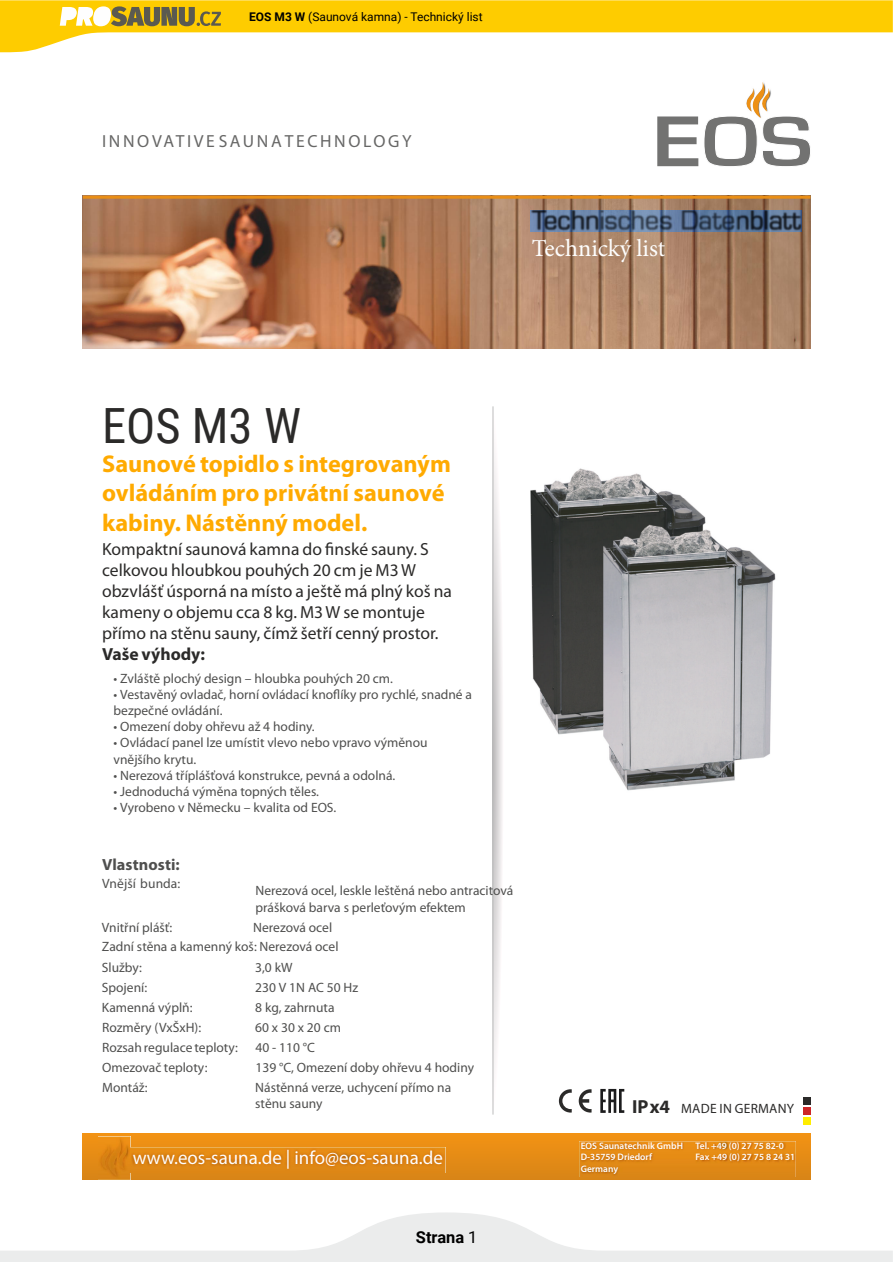
<style>
.page{position:relative;width:893px;height:1262px;background:#fff}
.page>*{position:absolute;margin:0;border:0;box-sizing:border-box;transform-origin:0 0}
.t1{font:48.6px "Roboto Condensed";color:#2b2a29}
.t2{font:700 24.3px/29.1px "Myriad Pro";color:#fa0}
.t3{font:24.3px "Minion Pro";color:#fefefe}
.t4{font:18.9px "Myriad Pro";color:#fefefe}
.t5{font:17.55px/21px "Myriad Pro";color:#2b2a29}
.t6{font:17.55px "Myriad Pro";letter-spacing:.15em;color:#676766}
.t7{font:700 17.55px "Myriad Pro";color:#2b2a29}
.t8{font:700 16.5px "Roboto";color:#000}
.t9{font:700 16.2px "Myriad Pro";letter-spacing:.005em;color:#4f4f4e}
.t10{font:13.5px/16.2px "Myriad Pro";color:#4f4f4e}
.t11{font:13.5px "Myriad Pro";letter-spacing:.02em;color:#2b2a29}
.t12{font:12px "Roboto";color:#000}
.t13{font:600 9.45px "Myriad Pro";color:#fefefe}
.s1{font-weight:700}
.s2{font-weight:400}
.s3{font-weight:700;font-size:18.9px}
</style>
<div class="page">
<svg style="left:657px;top:82px;width:153px;height:85px"></svg>
<img style="left:83px;top:199px;width:727px;height:150px">
<hr style="left:83px;top:196px;width:727px;height:3px;background:#e98e15">
<div style="left:83px;top:1133px;width:727px;height:46px;background:linear-gradient(to bottom,#f39315,#d98618)"></div>
<img style="left:130px;top:1147px;width:315px;height:25px">
<img style="left:99px;top:1136px;width:31px;height:43px">
<img style="left:579px;top:1141px;width:216px;height:35px">
<svg style="left:493px;top:406px;width:9px;height:708px"></svg>
<hr style="left:492px;top:406px;width:1px;height:708px;background:#bcbdbd">
<img style="left:530px;top:468px;width:153px;height:269px">
<img style="left:604px;top:498px;width:172px;height:293px">
<div style="left:802px;top:1097px;width:8px;height:8px;background:#2b2a29"></div>
<div style="left:802px;top:1107px;width:8px;height:7px;background:#cd2628"></div>
<div style="left:802px;top:1116px;width:8px;height:8px;background:#ffed00"></div>
<svg style="left:559px;top:1089px;width:12px;height:23px"></svg>
<svg style="left:578px;top:1089px;width:13px;height:23px"></svg>
<svg style="left:600px;top:1089px;width:24px;height:23px"></svg>
<img style="left:530px;top:210px;width:271px;height:22px">
<svg style="left:0;top:1212px;width:892px;height:50px"></svg>
<svg style="left:0;top:0;width:892px;height:52px;fill:#fecc00"></svg>
<svg style="left:60px;top:6px;width:161px;height:20px"></svg>
<p class="t12" style="left:249px;top:12px;width:235px"><span class="s1">EOS M3 W</span> (Saunová kamna) - Technický list</p>
<p class="t6" style="left:102px;top:134px;width:311px">INNOVATIVE SAUNA TECHNOLOGY</p>
<h2 class="t3" style="left:532px;top:238px;width:135px">Technický list</h2>
<h1 class="t1" style="left:102px;top:406px;width:200px">EOS M3 W</h1>
<h2 class="t2" style="left:102px;top:451px;width:350px">Saunové topidlo s integrovaným ovládáním pro privátní saunové kabiny. Nástěnný model.</h2>
<p class="t5" style="left:102px;top:540px;width:351px">Kompaktní saunová kamna do finské sauny. S celkovou hloubkou pouhých 20 cm je M3 W obzvlášť úsporná na místo a ještě má plný koš na kameny o objemu cca 8 kg. M3 W se montuje přímo na stěnu sauny, čímž šetří cenný prostor.</p>
<p class="t7" style="left:102px;top:647px;width:105px">Vaše výhody:</p>
<p class="t10" style="left:114px;top:671px;width:281px">• Zvláště plochý design – hloubka pouhých 20 cm.</p>
<p class="t10" style="left:114px;top:687px;width:360px">• Vestavěný ovladač, horní ovládací knoflíky pro rychlé, snadné a bezpečné ovládání.</p>
<p class="t10" style="left:114px;top:719px;width:203px">• Omezení doby ohřevu až 4 hodiny.</p>
<p class="t10" style="left:114px;top:736px;width:315px">• Ovládací panel lze umístit vlevo nebo vpravo výměnou vnějšího krytu.</p>
<p class="t10" style="left:114px;top:768px;width:283px">• Nerezová tříplášťová konstrukce, pevná a odolná.</p>
<p class="t10" style="left:114px;top:784px;width:207px">• Jednoduchá výměna topných těles.</p>
<p class="t10" style="left:114px;top:800px;width:224px">• Vyrobeno v Německu – kvalita od EOS.</p>
<p class="t9" style="left:102px;top:858px;width:79px">Vlastnosti:</p>
<p class="t10" style="left:102px;top:876px;width:80px">Vnější bunda:</p>
<p class="t10" style="left:255px;top:884px;width:259px">Nerezová ocel, leskle leštěná nebo antracitová prášková barva s perleťovým efektem</p>
<p class="t10" style="left:102px;top:920px;width:72px">Vnitřní plášť:</p>
<p class="t10" style="left:102px;top:918px;width:238px;line-height:20px;text-indent:151px">Nerezová ocel<br>Zadní stěna a kamenný koš: Nerezová ocel<br>Služby:<br>Spojení:<br>Kamenná výplň:</p>
<p class="t10" style="left:255px;top:959px;width:104px;line-height:19.8px">3,0 kW<br>230 V 1N AC 50 Hz<br>8 kg, zahrnuta</p>
<p class="t10" style="left:102px;top:1020px;width:101px">Rozměry (VxŠxH):</p>
<p class="t10" style="left:255px;top:1019px;width:220px;line-height:19.8px">60 x 30 x 20 cm<br>40 - 110 °C<br>139 °C, Omezení doby ohřevu 4 hodiny</p>
<p class="t10" style="left:102px;top:1038px;width:137px;line-height:20.1px">Rozsah regulace teploty:<br>Omezovač teploty:<br>Montáž:</p>
<p class="t10" style="left:255px;top:1080px;width:197px">Nástěnná verze, uchycení přímo na stěnu sauny</p>
<h3 class="t4" style="left:133px;top:1149px;width:311px">www.eos-sauna.de | info@eos-sauna.de</h3>
<p class="t8" style="left:416px;top:1230px;width:63px">Strana <span class="s2">1</span></p>
<p class="t11" style="left:632px;top:1102px;width:163px"><span class="s3">IP x4</span> MADE IN GERMANY</p>
<p class="t13" style="left:580px;top:1141px;width:104px">EOS Saunatechnik GmbH</p>
<p class="t13" style="left:695px;top:1141px;width:90px">Tel. +49 (0) 27 75 82-0</p>
<p class="t13" style="left:580px;top:1153px;width:73px">D-35759 Driedorf</p>
<p class="t13" style="left:695px;top:1153px;width:101px">Fax +49 (0) 27 75 8 24 31</p>
<p class="t13" style="left:580px;top:1164px;width:39px">Germany</p>
</div>
